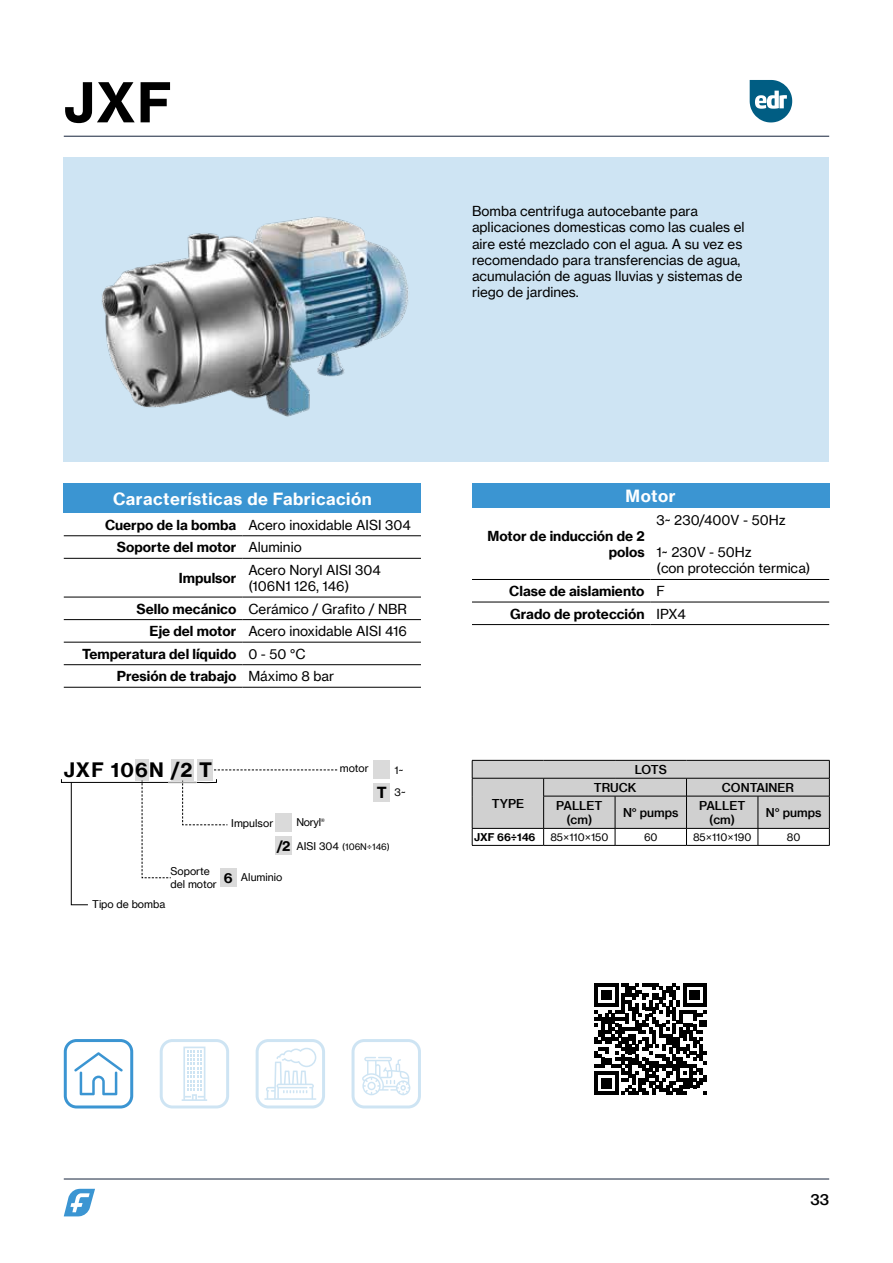
<style>
.page{position:relative;width:893px;height:1263px;background:#fff}
.page>*{position:absolute;margin:0;border:0;box-sizing:border-box;transform-origin:0 0}
.t1{font:700 54px "Neue Haas Grotesk Text Pro";color:#000}
.t2{font:700 19.5px "Neue Haas Grotesk Text Pro";letter-spacing:.06em;color:#000}
.t3{font:700 16.5px "Neue Haas Grotesk Text Pro";letter-spacing:.03em;color:#fff}
.t4{font:500 15px "Neue Haas Grotesk Text Pro";color:#000}
.t5{font:13.5px/16.2px "Neue Haas Grotesk Text Pro";color:#000}
.t6{font:700 13.5px/22.5px "Neue Haas Grotesk Text Pro";color:#000}
.t7{font:500 12px/14.4px "Neue Haas Grotesk Text Pro";color:#000;text-align:center}
.t8{font:10.5px/22.4px "Neue Haas Grotesk Text Pro";color:#000;text-align:right}
.t9{font:700 10.5px "Neue Haas Grotesk Text Pro";color:#000}
.t10{font:9px "Neue Haas Grotesk Text Pro";color:#000}
.s1{font-weight:400}
.s2{font-weight:700}
.s3{font-weight:700;font-size:15px}
.s4{font-weight:700;font-size:13.5px}
.s5{font-size:10.5px}
</style>
<div class="page">
<hr style="left:64px;top:1178px;width:765px;height:1px;background:#16243c">
<hr style="left:64px;top:136px;width:765px;height:1px;background:#16243c">
<div style="left:64px;top:157px;width:765px;height:304px;background:#cee4f3"></div>
<svg style="left:64px;top:1189px;width:31px;height:27px"></svg>
<div style="left:135px;top:759px;width:13px;height:22px;background:#dadada"></div>
<img style="left:102px;top:216px;width:306px;height:201px">
<svg style="left:595px;top:983px;width:112px;height:112px"></svg>
<div style="left:64px;top:483px;width:357px;height:30px;background:#3b95d2"></div>
<hr style="left:64px;top:535px;width:178px;height:1px;background:#000">
<hr style="left:242px;top:535px;width:179px;height:1px;background:#000">
<hr style="left:64px;top:558px;width:178px;height:1px;background:#000">
<hr style="left:242px;top:558px;width:179px;height:1px;background:#000">
<hr style="left:64px;top:597px;width:178px;height:1px;background:#000">
<hr style="left:242px;top:597px;width:179px;height:1px;background:#000">
<hr style="left:64px;top:619px;width:178px;height:1px;background:#000">
<hr style="left:242px;top:619px;width:179px;height:1px;background:#000">
<hr style="left:64px;top:642px;width:178px;height:1px;background:#000">
<hr style="left:242px;top:642px;width:179px;height:1px;background:#000">
<hr style="left:64px;top:664px;width:178px;height:1px;background:#000">
<hr style="left:242px;top:664px;width:179px;height:1px;background:#000">
<hr style="left:64px;top:687px;width:178px;height:1px;background:#000">
<hr style="left:242px;top:687px;width:179px;height:1px;background:#000">
<div style="left:160px;top:1039px;width:69px;height:69px;border:3px solid #3b95d2;border-radius:11px"></div>
<svg style="left:182px;top:1046px;width:25px;height:55px"></svg>
<div style="left:64px;top:1039px;width:69px;height:69px;border:3px solid #3b95d2;border-radius:11px"></div>
<svg style="left:74px;top:1052px;width:49px;height:43px"></svg>
<div style="left:352px;top:1039px;width:69px;height:69px;border:3px solid #3b95d2;border-radius:11px"></div>
<svg style="left:362px;top:1057px;width:48px;height:38px"></svg>
<div style="left:256px;top:1039px;width:69px;height:69px;border:3px solid #3b95d2;border-radius:11px"></div>
<svg style="left:264px;top:1048px;width:52px;height:52px"></svg>
<div style="left:472px;top:483px;width:357px;height:25px;background:#3b95d2"></div>
<hr style="left:472px;top:579px;width:179px;height:1px;background:#000">
<hr style="left:651px;top:579px;width:178px;height:1px;background:#000">
<hr style="left:472px;top:602px;width:179px;height:1px;background:#000">
<hr style="left:651px;top:602px;width:178px;height:1px;background:#000">
<hr style="left:651px;top:624px;width:178px;height:1px;background:#000">
<hr style="left:472px;top:624px;width:179px;height:1px;background:#000">
<hr style="left:472px;top:845px;width:72px;height:1px;background:#000">
<hr style="left:544px;top:845px;width:71px;height:1px;background:#000">
<hr style="left:615px;top:845px;width:71px;height:1px;background:#000">
<hr style="left:686px;top:845px;width:72px;height:1px;background:#000">
<hr style="left:758px;top:845px;width:72px;height:1px;background:#000">
<svg style="left:472px;top:760px;width:358px;height:85px"></svg>
<hr style="left:472px;top:796px;width:1px;height:32px;background:#000">
<hr style="left:829px;top:796px;width:1px;height:32px;background:#000">
<hr style="left:472px;top:828px;width:72px;height:1px;background:#000">
<hr style="left:544px;top:828px;width:71px;height:1px;background:#000">
<hr style="left:615px;top:828px;width:71px;height:1px;background:#000">
<hr style="left:686px;top:828px;width:72px;height:1px;background:#000">
<hr style="left:758px;top:828px;width:72px;height:1px;background:#000">
<div style="left:198px;top:758px;width:15px;height:22px;background:#dadada"></div>
<div style="left:171px;top:758px;width:23px;height:22px;background:#dadada"></div>
<svg style="left:214px;top:769px;width:123px;height:1px"></svg>
<div style="left:374px;top:761px;width:16px;height:18px;background:#dadada"></div>
<div style="left:374px;top:783px;width:16px;height:18px;background:#dadada"></div>
<div style="left:276px;top:814px;width:16px;height:18px;background:#dadada"></div>
<div style="left:276px;top:836px;width:16px;height:18px;background:#dadada"></div>
<svg style="left:61px;top:778px;width:167px;height:127px"></svg>
<div style="left:220px;top:868px;width:16px;height:18px;background:#dadada"></div>
<svg style="left:750px;top:80px;width:42px;height:42px"></svg>
<h1 class="t1" style="left:64px;top:69px;width:109px">JXF</h1>
<p class="t5" style="left:472px;top:203px;width:274px">Bomba centrifuga autocebante para aplicaciones domesticas como las cuales el aire esté mezclado con el agua. A su vez es recomendado para transferencias de agua, acumulación de aguas lluvias y sistemas de riego de jardines.</p>
<p class="t3" style="left:113px;top:488px;width:260px">Características de Fabricación</p>
<p class="t6" style="left:117px;top:514px;width:296px;text-indent:-12px">Cuerpo de la bomba <span class="s1">Acero inoxidable AISI 304<br></span>Soporte del motor <span class="s1">Aluminio</span></p>
<p class="t6" style="left:179px;top:567px;width:59px">Impulsor</p>
<p class="t5" style="left:248px;top:562px;width:134px">Acero Noryl AISI 304 (106N1 126, 146)</p>
<p class="t5" style="left:136px;top:600px;width:272px"><span class="s2">Sello mecánico</span> Cerámico / Grafito / NBR</p>
<p class="t5" style="left:150px;top:623px;width:259px"><span class="s2">Eje del motor</span> Acero inoxidable AISI 416</p>
<p class="t6" style="left:82px;top:642px;width:225px">Temperatura del líquido <span class="s1">0 - 50 °C</span></p>
<p class="t6" style="left:117px;top:665px;width:219px">Presión de trabajo <span class="s1">Máximo 8 bar</span></p>
<h2 class="t2" style="left:64px;top:757px;width:150px">JXF 106N /2 T</h2>
<p class="t8" style="left:340px;top:757px;width:30px">motor</p>
<p class="t8" style="left:377px;top:759px;width:30px">1~<br><span class="s3">T</span> 3~</p>
<p class="t8" style="left:231px;top:812px;width:44px">Impulsor</p>
<p class="t8" style="left:296px;top:811px;width:30px">Noryl<sup>®</sup></p>
<p class="t10" style="left:277px;top:841px;width:115px"><span class="s4">/2</span> <span class="s5">AISI 304</span> (106N÷146)</p>
<p class="t8" style="left:170px;top:867px;width:113px;line-height:9.1px;text-align:left">Soporte<br>del motor <sup>6</sup> Aluminio</p>
<p class="t8" style="left:92px;top:893px;width:75px">Tipo de bomba</p>
<p class="t3" style="left:626px;top:486px;width:51px">Motor</p>
<p class="t6" style="left:487px;top:528px;width:159px;line-height:16.2px;text-align:right">Motor de inducción de 2 polos</p>
<p class="t5" style="left:657px;top:512px;width:131px">3~ 230/400V - 50Hz</p>
<p class="t5" style="left:657px;top:544px;width:155px">1~ 230V - 50Hz<br>(con protección termica)</p>
<p class="t6" style="left:509px;top:580px;width:178px">Clase de aislamiento <span class="s1">F<br></span>Grado de protección <span class="s1">IPX4</span></p>
<p class="t7" style="left:492px;top:796px;width:34px">TYPE</p>
<p class="t7" style="left:635px;top:762px;width:34px">LOTS</p>
<p class="t7" style="left:594px;top:780px;width:44px">TRUCK</p>
<p class="t7" style="left:722px;top:780px;width:74px">CONTAINER</p>
<p class="t7" style="left:556px;top:798px;width:48px">PALLET (cm)</p>
<p class="t7" style="left:623px;top:805px;width:57px">N° pumps</p>
<p class="t7" style="left:699px;top:798px;width:48px">PALLET (cm)</p>
<p class="t7" style="left:766px;top:805px;width:57px">N° pumps</p>
<p class="t9" style="left:474px;top:830px;width:63px">JXF 66÷146</p>
<p class="t8" style="left:550px;top:826px;width:60px">85×110×150</p>
<p class="t8" style="left:644px;top:826px;width:15px">60</p>
<p class="t8" style="left:693px;top:826px;width:60px">85×110×190</p>
<p class="t8" style="left:787px;top:826px;width:15px">80</p>
<p class="t4" style="left:810px;top:1190px;width:20px">33</p>
</div>
